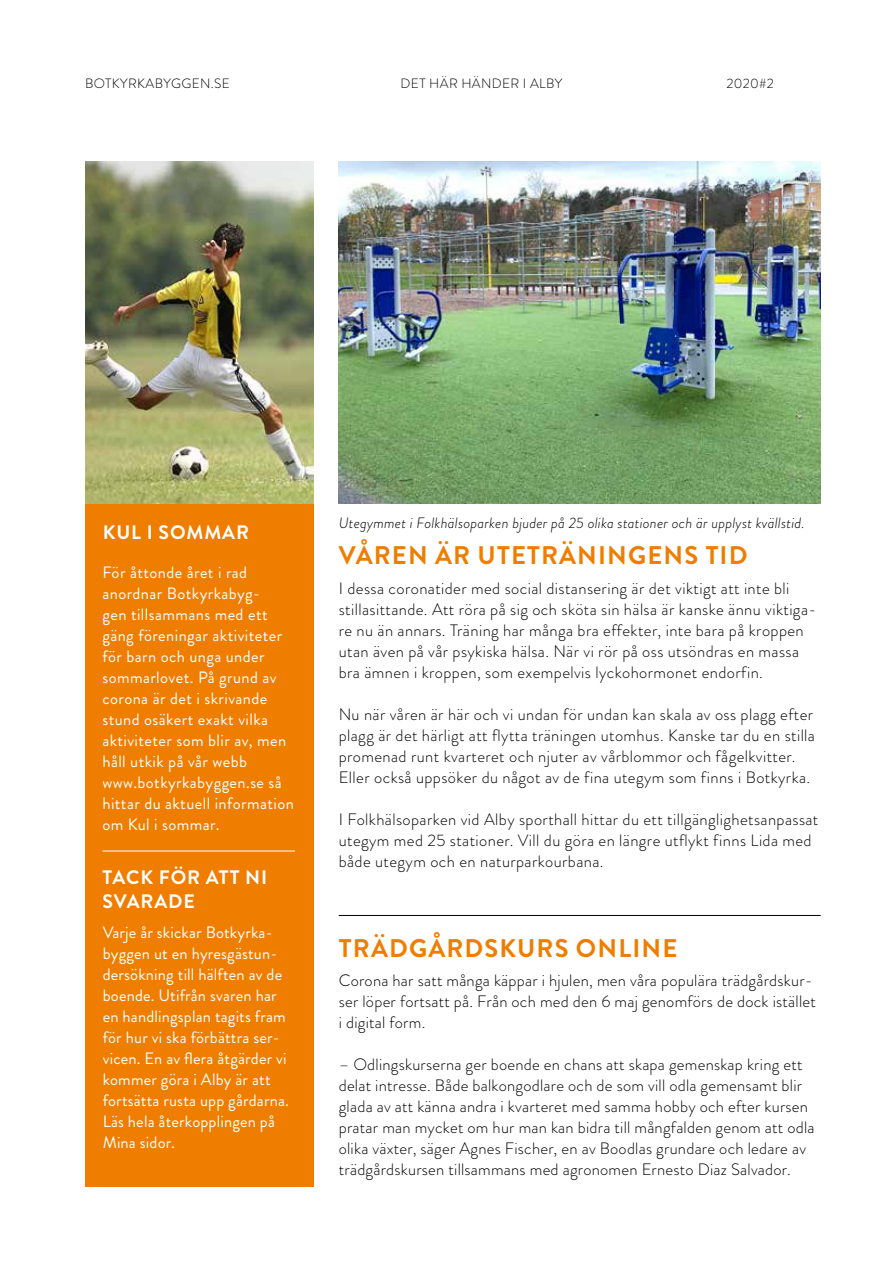
<style>
.page{position:relative;width:893px;height:1263px;background:#fff}
.page>*{position:absolute;margin:0;border:0;box-sizing:border-box;transform-origin:0 0}
.t1{font:700 25.5px "Brandon Grotesque";letter-spacing:.045em;color:#ef7d00}
.t2{font:700 19.5px/24px "Brandon Grotesque";letter-spacing:.045em;color:#fff}
.t3{font:300 16.5px/21px "Brandon Grotesque";letter-spacing:.025em;color:#000}
.t4{font:16.5px/21px "Brandon Grotesque";letter-spacing:.02em;color:#fff}
.t5{font:italic 300 15px "Brandon Grotesque";letter-spacing:.015em;color:#000}
.t6{font:300 13.5px "Brandon Grotesque";letter-spacing:.025em;color:#000}
</style>
<div class="page">
<div style="left:85px;top:504px;width:228px;height:682px;background:#ef7d00"></div>
<img style="left:85px;top:162px;width:229px;height:342px">
<img style="left:339px;top:162px;width:482px;height:342px">
<hr style="left:102px;top:851px;width:193px;height:1px;background:#fff">
<hr style="left:339px;top:915px;width:482px;height:1px;background:#000">
<p class="t6" style="left:85px;top:74px;width:146px">BOTKYRKABYGGEN.SE</p>
<p class="t6" style="left:401px;top:74px;width:163px">DET HÄR HÄNDER I ALBY</p>
<p class="t6" style="left:726px;top:74px;width:49px">2020#2</p>
<p class="t2" style="left:103px;top:520px;width:148px">KUL I SOMMAR</p>
<p class="t4" style="left:102px;top:562px;width:193px">För åttonde året i rad anordnar Botkyrkabyg-<br>gen tillsammans med ett gäng föreningar aktiviteter för barn och unga under sommarlovet. På grund av corona är det i skrivande stund osäkert exakt vilka aktiviteter som blir av, men håll utkik på vår webb www.botkyrkabyggen.se så hittar du aktuell information om Kul i sommar.</p>
<p class="t2" style="left:103px;top:865px;width:166px">TACK FÖR ATT NI<br>SVARADE</p>
<p class="t4" style="left:103px;top:922px;width:188px">Varje år skickar Botkyrka&shy;byggen ut en hyresgästun&shy;dersökning till hälften av de boende. Utifrån svaren har en handlingsplan tagits fram för hur vi ska förbättra ser&shy;vicen. En av flera åtgärder vi kommer göra i Alby är att fortsätta rusta upp gårdarna.<br>Läs hela återkopplingen på<br>Mina sidor.</p>
<p class="t5" style="left:339px;top:513px;width:467px">Utegymmet i Folkhälsoparken bjuder på 25 olika stationer och är upplyst kvällstid.</p>
<h1 class="t1" style="left:339px;top:538px;width:410px">VÅREN ÄR UTETRÄNINGENS TID</h1>
<p class="t3" style="left:339px;top:578px;width:479px">I dessa coronatider med social distansering är det viktigt att inte bli stillasittande. Att röra på sig och sköta sin hälsa är kanske ännu viktiga&shy;re nu än annars. Träning har många bra effekter, inte bara på kroppen utan även på vår psykiska hälsa. När vi rör på oss utsöndras en massa bra ämnen i kroppen, som exempelvis lyckohormonet endorfin.</p>
<p class="t3" style="left:339px;top:704px;width:478px">Nu när våren är här och vi undan för undan kan skala av oss plagg efter plagg är det härligt att flytta träningen utomhus. Kanske tar du en stilla promenad runt kvarteret och njuter av vårblommor och fågelkvitter.<br>Eller också uppsöker du något av de fina utegym som finns i Botkyrka.</p>
<p class="t3" style="left:339px;top:809px;width:481px">I Folkhälsoparken vid Alby sporthall hittar du ett tillgänglighetsanpassat utegym med 25 stationer. Vill du göra en längre utflykt finns Lida med både utegym och en naturparkourbana.</p>
<h1 class="t1" style="left:339px;top:930px;width:340px">TRÄDGÅRDSKURS ONLINE</h1>
<p class="t3" style="left:339px;top:970px;width:479px">Corona har satt många käppar i hjulen, men våra populära trädgårdskur&shy;ser löper fortsatt på. Från och med den 6 maj genomförs de dock istället i digital form.</p>
<p class="t3" style="left:339px;top:1054px;width:477px">– Odlingskurserna ger boende en chans att skapa gemenskap kring ett delat intresse. Både balkongodlare och de som vill odla gemensamt blir glada av att känna andra i kvarteret med samma hobby och efter kursen pratar man mycket om hur man kan bidra till mångfalden genom att odla olika växter, säger Agnes Fischer, en av Boodlas grundare och ledare av trädgårdskursen tillsammans med agronomen Ernesto Diaz Salvador.</p>
</div>
